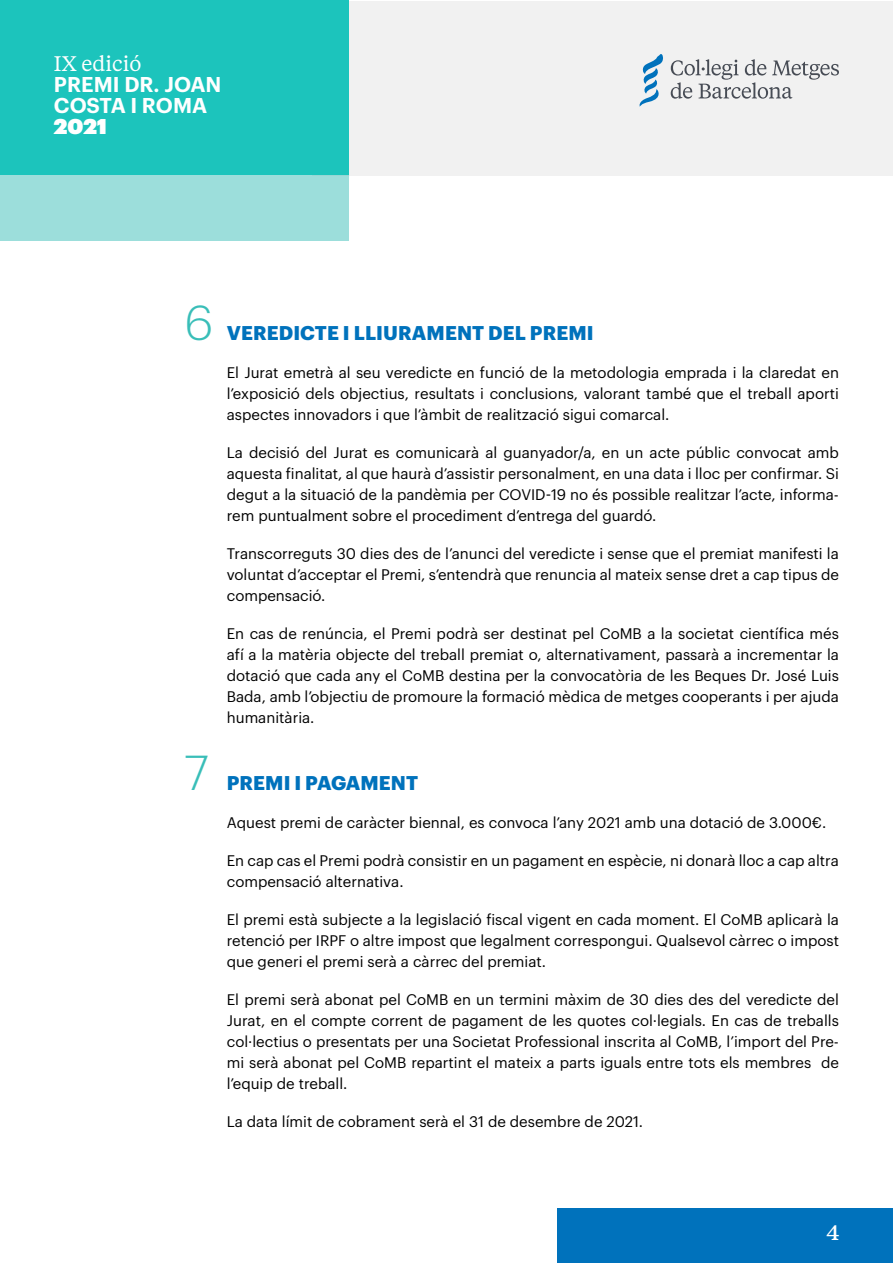
<style>
.page{position:relative;width:893px;height:1263px;background:#fff}
.page>*{position:absolute;margin:0;border:0;box-sizing:border-box;transform-origin:0 0}
.t1{font:300 48px "Graphik";color:#39beb8}
.t2{font:600 21px/21px "Graphik";color:#fff}
.t3{font:21px "Tiempos Text";color:#fff}
.t4{font:21px "Graphik Super";color:#fff}
.t5{font:500 21px "Tiempos Text";color:#fff}
.t6{font:700 19.5px "Graphik";letter-spacing:.005em;color:#0072bc}
.t7{font:15px/21px "Graphik";color:#000;text-align:justify}
</style>
<div class="page">
<div style="left:313px;top:1px;width:580px;height:175px;background:#f1f1f1"></div>
<svg style="left:0;top:0;width:349px;height:240px;background:#3ecbc4"></svg>
<svg style="left:671px;top:59px;width:168px;height:40px"></svg>
<svg style="left:639px;top:54px;width:24px;height:53px"></svg>
<div style="left:557px;top:1209px;width:336px;height:54px;background:#0072bc"></div>
<h2 class="t3" style="left:54px;top:49px;width:89px">IX edició</h2>
<h2 class="t2" style="left:54px;top:72px;width:169px">PREMI DR. JOAN<br>COSTA I ROMA</h2>
<h2 class="t4" style="left:54px;top:110px;width:54px">2021</h2>
<h1 class="t1" style="left:184px;top:287px;width:30px">6</h1>
<h1 class="t1" style="left:184px;top:738px;width:26px">7</h1>
<h3 class="t6" style="left:227px;top:317px;width:366px">VEREDICTE I LLIURAMENT DEL PREMI</h3>
<p class="t7" style="left:227px;top:360px;width:614px">El Jurat emetrà al seu veredicte en funció de la metodologia emprada i la claredat en l’exposició dels objectius, resultats i conclusions, valorant també que el treball aporti aspectes innovadors i que l’àmbit de realització sigui comarcal.</p>
<p class="t7" style="left:227px;top:440px;width:614px">La decisió del Jurat es comunicarà al guanyador/a, en un acte públic convocat amb aquesta finalitat, al que haurà d’assistir personalment, en una data i lloc per confirmar. Si degut a la situació de la pandèmia per COVID-19 no és possible realitzar l’acte, informa&shy;rem puntualment sobre el procediment d’entrega del guardó.</p>
<p class="t7" style="left:227px;top:541px;width:614px">Transcorreguts 30 dies des de l’anunci del veredicte i sense que el premiat manifesti la voluntat d’acceptar el Premi, s’entendrà que renuncia al mateix sense dret a cap tipus de compensació.</p>
<p class="t7" style="left:227px;top:621px;width:614px">En cas de renúncia, el Premi podrà ser destinat pel CoMB a la societat científica més afí a la matèria objecte del treball premiat o, alternativament, passarà a incrementar la dotació que cada any el CoMB destina per la convocatòria de les Beques Dr. José Luis Bada, amb l’objectiu de promoure la formació mèdica de metges cooperants i per ajuda humanitària.</p>
<h3 class="t6" style="left:227px;top:768px;width:193px">PREMI I PAGAMENT</h3>
<p class="t7" style="left:227px;top:811px;width:601px">Aquest premi de caràcter biennal, es convoca l’any 2021 amb una dotació de 3.000€.</p>
<p class="t7" style="left:227px;top:849px;width:614px">En cap cas el Premi podrà consistir en un pagament en espècie, ni donarà lloc a cap altra compensació alternativa.</p>
<p class="t7" style="left:227px;top:908px;width:614px">El premi està subjecte a la legislació fiscal vigent en cada moment. El CoMB aplicarà la retenció per IRPF o altre impost que legalment correspongui. Qualsevol càrrec o impost que generi el premi serà a càrrec del premiat.</p>
<p class="t7" style="left:227px;top:988px;width:614px">El premi serà abonat pel CoMB en un termini màxim de 30 dies des del veredicte del Jurat, en el compte corrent de pagament de les quotes col·legials. En cas de treballs col·lectius o presentats per una Societat Professional inscrita al CoMB, l’import del Pre&shy;mi serà abonat pel CoMB repartint el mateix a parts iguals entre tots els membres de l’equip de treball.</p>
<p class="t7" style="left:227px;top:1110px;width:418px">La data límit de cobrament serà el 31 de desembre de 2021.</p>
<h2 class="t5" style="left:826px;top:1218px;width:14px">4</h2>
</div>
